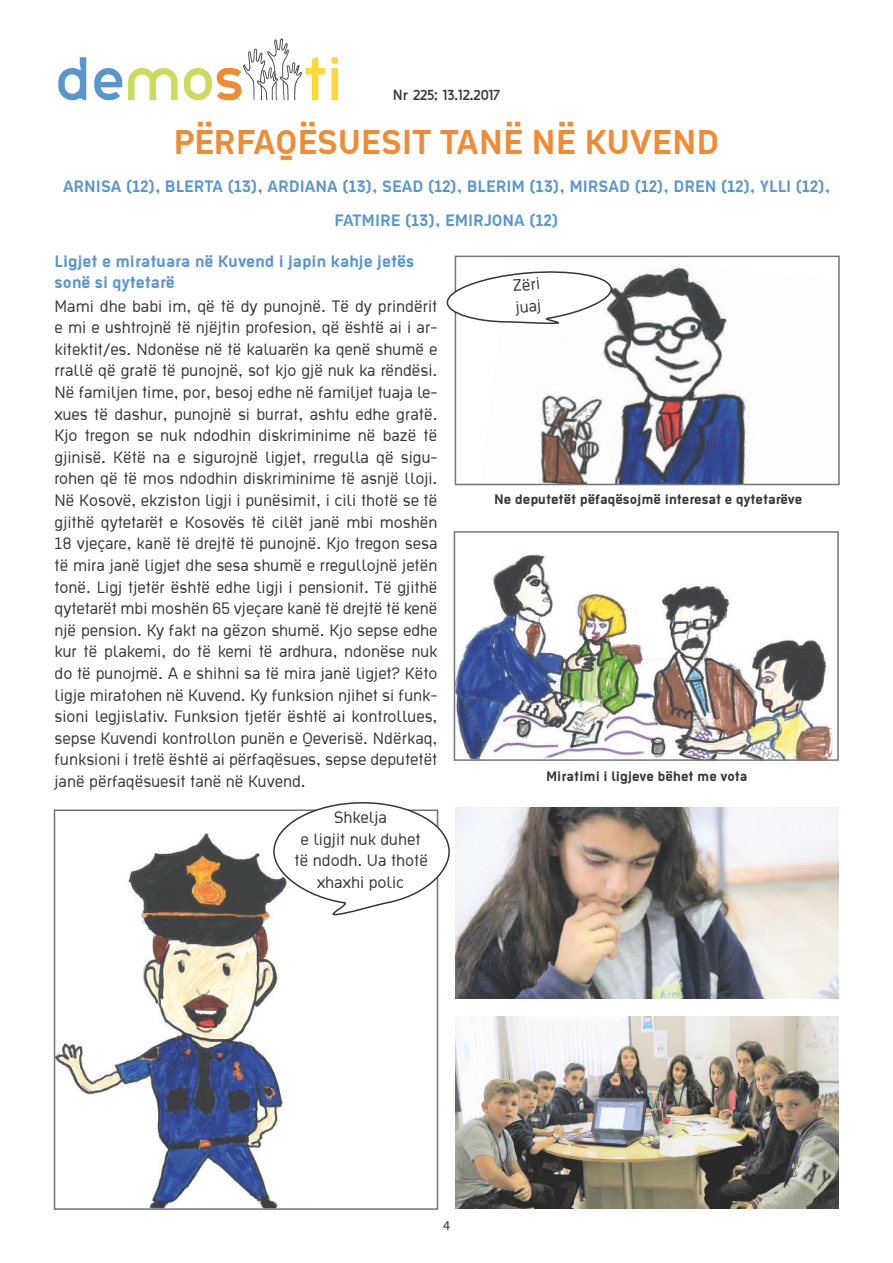
<style>
.page{position:relative;width:893px;height:1263px;background:#fff}
.page>*{position:absolute;margin:0;border:0;box-sizing:border-box;transform-origin:0 0}
.t1{font:700 37.5px "Ekstropia";color:#f08b34}
.t2{font:18px/21.6px "Ekstropia";color:#363435;text-align:justify}
.t3{font:700 18px/21.6px "Ekstropia";color:#5896d0}
.t4{font:700 15px "Ekstropia";color:#363435}
.t5{font:13.5px "Thelbi Kujtesa";color:#363435}
.t6{font:13.5px "Myriad Pro";color:#363435}
</style>
<div class="page">
<svg style="left:58px;top:57px;width:28px;height:43px"></svg>
<svg style="left:94px;top:68px;width:28px;height:32px"></svg>
<svg style="left:128px;top:68px;width:50px;height:32px"></svg>
<svg style="left:331px;top:57px;width:7px;height:43px"></svg>
<svg style="left:184px;top:38px;width:141px;height:62px"></svg>
<img style="left:540px;top:267px;width:207px;height:215px">
<div style="left:455px;top:256px;width:385px;height:229px;border:2px solid #737577"></div>
<img style="left:455px;top:1017px;width:384px;height:191px">
<img style="left:457px;top:554px;width:376px;height:204px">
<div style="left:454px;top:531px;width:385px;height:230px;border:2px solid #737577"></div>
<img style="left:57px;top:833px;width:228px;height:374px">
<div style="left:54px;top:809px;width:384px;height:401px;border:2px solid #737577"></div>
<svg style="left:272px;top:802px;width:178px;height:114px"></svg>
<img style="left:456px;top:808px;width:383px;height:191px">
<svg style="left:446px;top:268px;width:168px;height:57px"></svg>
<p class="t5" style="left:393px;top:85px;width:109px">Nr 225; 13.12.2017</p>
<h1 class="t1" style="left:173px;top:120px;width:547px">PËRFAQËSUESIT TANË NË KUVEND</h1>
<p class="t3" style="left:63px;top:175px;width:769px">ARNISA (12), BLERTA (13), ARDIANA (13), SEAD (12), BLERIM (13), MIRSAD (12), DREN (12), YLLI (12),</p>
<p class="t3" style="left:335px;top:209px;width:225px">FATMIRE (13), EMIRJONA (12)</p>
<p class="t3" style="left:55px;top:249px;width:361px">Ligjet e miratuara në Kuvend i japin kahje jetës sonë si qytetarë</p>
<p class="t2" style="left:55px;top:294px;width:385px">Mami dhe babi im, që të dy punojnë. Të dy prindërit e mi e ushtrojnë të njëjtin profesion, që është ai i ar&shy;kitektit/es. Ndonëse në të kaluarën ka qenë shumë e rrallë që gratë të punojnë, sot kjo gjë nuk ka rëndësi.<br>Në familjen time, por, besoj edhe në familjet tuaja le&shy;xues të dashur, punojnë si burrat, ashtu edhe gratë.<br>Kjo tregon se nuk ndodhin diskriminime në bazë të gjinisë. Këtë na e sigurojnë ligjet, rregulla që sigu&shy;rohen që të mos ndodhin diskriminime të asnjë lloji.<br>Në Kosovë, ekziston ligji i punësimit, i cili thotë se të gjithë qytetarët e Kosovës të cilët janë mbi moshën 18 vjeçare, kanë të drejtë të punojnë. Kjo tregon sesa të mira janë ligjet dhe sesa shumë e rregullojnë jetën tonë. Ligj tjetër është edhe ligji i pensionit. Të gjithë qytetarët mbi moshën 65 vjeçare kanë të drejtë të kenë një pension. Ky fakt na gëzon shumë. Kjo sepse edhe kur të plakemi, do të kemi të ardhura, ndonëse nuk do të punojmë. A e shihni sa të mira janë ligjet? Këto ligje miratohen në Kuvend. Ky funksion njihet si funk&shy;sioni legjislativ. Funksion tjetër është ai kontrollues, sepse Kuvendi kontrollon punën e Qeverisë. Ndërkaq, funksioni i tretë është ai përfaqësues, sepse deputetët janë përfaqësuesit tanë në Kuvend.</p>
<p class="t2" style="left:295px;top:806px;width:135px;text-align:center">Shkelja<br>e ligjit nuk duhet të ndodh. Ua thotë xhaxhi polic</p>
<p class="t2" style="left:512px;top:274px;width:28px;rotate:-5deg">Zëri juaj</p>
<p class="t4" style="left:494px;top:490px;width:309px">Ne deputetët pëfaqësojmë interesat e qytetarëve</p>
<p class="t4" style="left:546px;top:767px;width:203px">Miratimi i ligjeve bëhet me vota</p>
<p class="t6" style="left:443px;top:1217px;width:8px">4</p>
</div>
